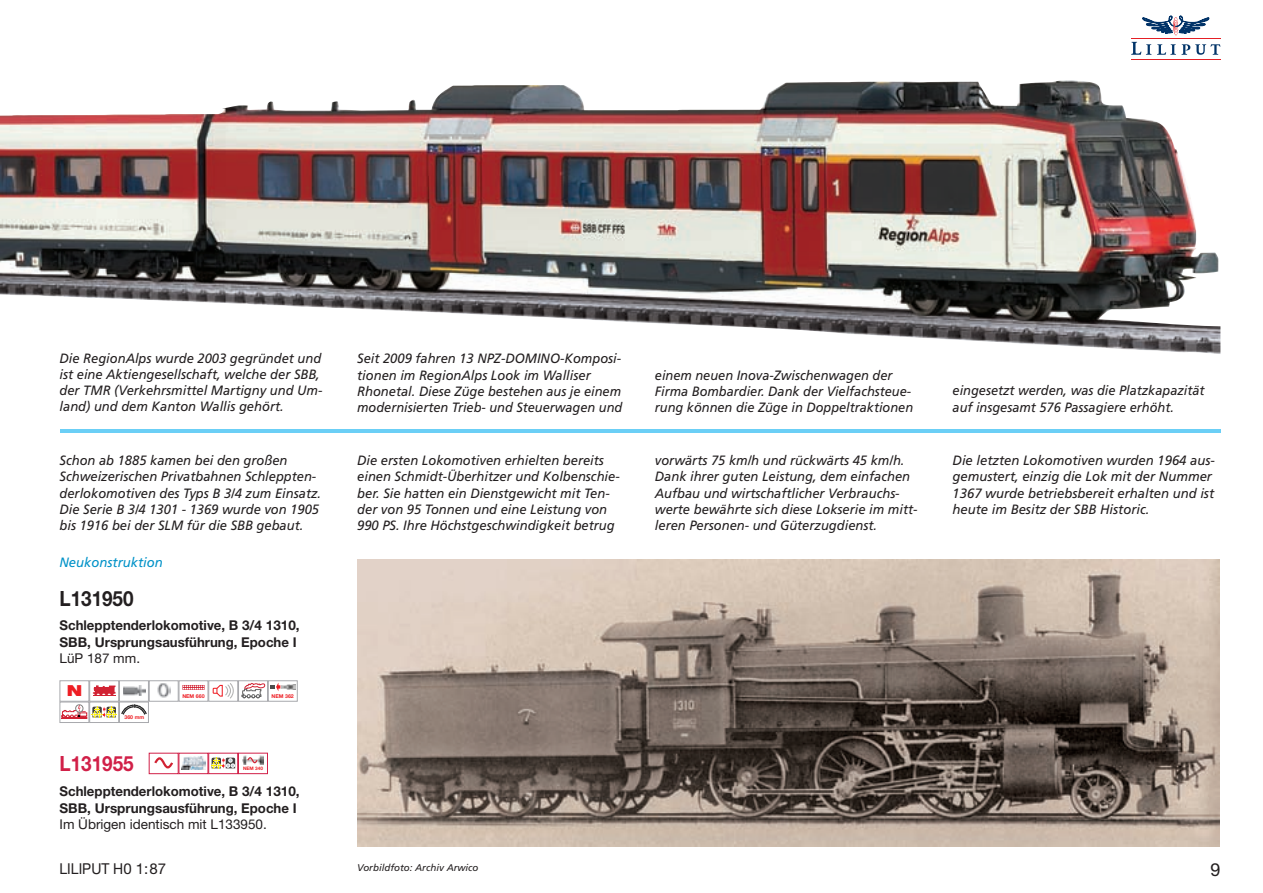
<style>
.page{position:relative;width:1263px;height:893px;background:#fff}
.page>*{position:absolute;margin:0;border:0;box-sizing:border-box;transform-origin:0 0}
.t1{font:700 21px "Helvetica Neue LT Std";color:#231f20;scale:.9 1}
.t2{font:700 21px "Helvetica Neue LT Std";color:#d12048;scale:.9 1}
.t3{font:18px "Helvetica Neue LT Std";color:#231f20}
.t4{font:900 expanded 15.15px "Helvetica Neue";color:#ee1d23}
.t5{font:15px "Helvetica Neue LT Std";color:#231f20;scale:.93 1}
.t6{font:italic 13.5px/16.2px "Frutiger";color:#231f20;scale:.96 1}
.t7{font:italic 13.5px/16.2px "Frutiger";color:#231f20;scale:.95 1}
.t8{font:italic 13.5px/16.2px "Frutiger";color:#231f20}
.t9{font:700 13.5px/16.2px "Helvetica Neue LT Std";color:#231f20}
.t10{font:13.5px "Helvetica Neue LT Std";color:#231f20}
.t11{font:italic 13.5px "Frutiger";color:#0092c8}
.t12{font:italic 9.75px "Frutiger";color:#231f20}
.t13{font:700 5.25px "Helvetica Neue";color:#ee1d23}
.t14{font:700 4.65px "Helvetica Neue";color:#ee1d23}
</style>
<div class="page">
<hr style="left:1131px;top:38px;width:89px;height:1px;background:#e41f25">
<hr style="left:1131px;top:59px;width:89px;height:1px;background:#e41f25">
<svg style="left:1157px;top:44px;width:63px;height:11px"></svg>
<svg style="left:1131px;top:42px;width:20px;height:13px"></svg>
<svg style="left:1142px;top:16px;width:67px;height:19px"></svg>
<img style="left:357px;top:560px;width:863px;height:286px">
<img style="left:123px;top:685px;width:22px;height:11px">
<div style="left:119px;top:680px;width:30px;height:22px;border:1px solid #a8a9ad"></div>
<svg style="left:93px;top:685px;width:22px;height:11px"></svg>
<div style="left:89px;top:680px;width:30px;height:22px;border:1px solid #a8a9ad"></div>
<svg style="left:182px;top:685px;width:23px;height:5px"></svg>
<div style="left:179px;top:680px;width:29px;height:22px;border:1px solid #a8a9ad"></div>
<img style="left:157px;top:683px;width:13px;height:15px">
<div style="left:149px;top:680px;width:30px;height:22px;border:1px solid #a8a9ad"></div>
<div style="left:268px;top:680px;width:30px;height:22px;border:1px solid #a8a9ad"></div>
<svg style="left:241px;top:682px;width:54px;height:16px"></svg>
<div style="left:238px;top:680px;width:30px;height:22px;border:1px solid #a8a9ad"></div>
<svg style="left:212px;top:683px;width:22px;height:16px"></svg>
<div style="left:208px;top:680px;width:30px;height:22px;border:1px solid #a8a9ad"></div>
<div style="left:60px;top:702px;width:29px;height:21px;border:1px solid #a8a9ad"></div>
<div style="left:89px;top:702px;width:30px;height:21px;border:1px solid #a8a9ad"></div>
<svg style="left:61px;top:704px;width:86px;height:15px"></svg>
<div style="left:119px;top:702px;width:30px;height:21px;border:1px solid #a8a9ad"></div>
<hr style="left:60px;top:429px;width:1160px;height:4px;background:#6bcff6">
<svg style="left:211px;top:757px;width:24px;height:12px"></svg>
<div style="left:208px;top:753px;width:30px;height:21px;border:1px solid #d12048"></div>
<svg style="left:181px;top:756px;width:25px;height:14px"></svg>
<img style="left:182px;top:757px;width:23px;height:12px">
<div style="left:179px;top:753px;width:29px;height:21px;border:1px solid #d12048"></div>
<svg style="left:154px;top:757px;width:19px;height:12px"></svg>
<div style="left:149px;top:753px;width:30px;height:21px;border:1px solid #d12048"></div>
<img style="left:243px;top:755px;width:20px;height:10px">
<svg style="left:247px;top:756px;width:11px;height:8px"></svg>
<div style="left:238px;top:753px;width:30px;height:21px;border:1px solid #d12048"></div>
<img style="left:0;top:80px;width:1220px;height:274px">
<div style="left:60px;top:680px;width:29px;height:22px;border:1px solid #a8a9ad"></div>
<p class="t6" style="left:60px;top:351px;width:275px">Die RegionAlps wurde 2003 gegründet und ist eine Aktiengesellschaft, welche der SBB, der TMR (Verkehrsmittel Martigny und Um&shy;land) und dem Kanton Wallis gehört.</p>
<p class="t6" style="left:357px;top:352px;width:278px">Seit 2009 fahren 13 NPZ-DOMINO-Komposi&shy;tionen im RegionAlps Look im Walliser Rhonetal. Diese Züge bestehen aus je einem modernisierten Trieb- und Steuerwagen und</p>
<p class="t7" style="left:655px;top:368px;width:273px">einem neuen Inova-Zwischenwagen der<br>Firma Bombardier. Dank der Vielfachsteue&shy;rung können die Züge in Doppeltraktionen</p>
<p class="t7" style="left:952px;top:384px;width:267px">eingesetzt werden, was die Platzkapazität auf insgesamt 576 Passagiere erhöht.</p>
<p class="t6" style="left:60px;top:453px;width:274px">Schon ab 1885 kamen bei den großen Schweizerischen Privatbahnen Schleppten&shy;derlokomotiven des Typs B 3/4 zum Einsatz.<br>Die Serie B 3/4 1301 - 1369 wurde von 1905 bis 1916 bei der SLM für die SBB gebaut.</p>
<p class="t11" style="left:60px;top:557px;width:105px">Neukonstruktion</p>
<h1 class="t1" style="left:60px;top:591px;width:84px">L131950</h1>
<p class="t9" style="left:60px;top:619px;width:242px">Schlepptenderlokomotive, B 3/4 1310,<br>SBB, Ursprungsausführung, Epoche I</p>
<p class="t10" style="left:60px;top:653px;width:82px">LüP 187 mm.</p>
<p class="t4" style="left:67px;top:684px;width:17px">N</p>
<p class="t13" style="left:124px;top:715px;width:21px">360 mm</p>
<h1 class="t2" style="left:60px;top:756px;width:84px">L131955</h1>
<p class="t13" style="left:182px;top:694px;width:24px">NEM 660</p>
<p class="t13" style="left:272px;top:694px;width:24px">NEM 362</p>
<p class="t14" style="left:243px;top:766px;width:21px">NEM 340</p>
<p class="t9" style="left:60px;top:785px;width:242px">Schlepptenderlokomotive, B 3/4 1310,<br>SBB, Ursprungsausführung, Epoche I</p>
<p class="t10" style="left:60px;top:819px;width:209px">Im Übrigen identisch mit L133950.</p>
<p class="t5" style="left:60px;top:863px;width:116px">LILIPUT H0 1:87</p>
<p class="t6" style="left:357px;top:453px;width:275px">Die ersten Lokomotiven erhielten bereits einen Schmidt-Überhitzer und Kolbenschie&shy;ber. Sie hatten ein Dienstgewicht mit Ten&shy;der von 95 Tonnen und eine Leistung von 990 PS. Ihre Höchstgeschwindigkeit betrug</p>
<p class="t6" style="left:655px;top:453px;width:275px">vorwärts 75 km/h und rückwärts 45 km/h.<br>Dank ihrer guten Leistung, dem einfachen Aufbau und wirtschaftlicher Verbrauchs&shy;werte bewährte sich diese Lokserie im mitt&shy;leren Personen- und Güterzugdienst.</p>
<p class="t8" style="left:952px;top:453px;width:264px">Die letzten Lokomotiven wurden 1964 aus&shy;gemustert, einzig die Lok mit der Nummer 1367 wurde betriebsbereit erhalten und ist heute im Besitz der SBB Historic.</p>
<p class="t12" style="left:357px;top:863px;width:123px">Vorbildfoto: Archiv Arwico</p>
<h2 class="t3" style="left:1210px;top:863px;width:12px">9</h2>
</div>
